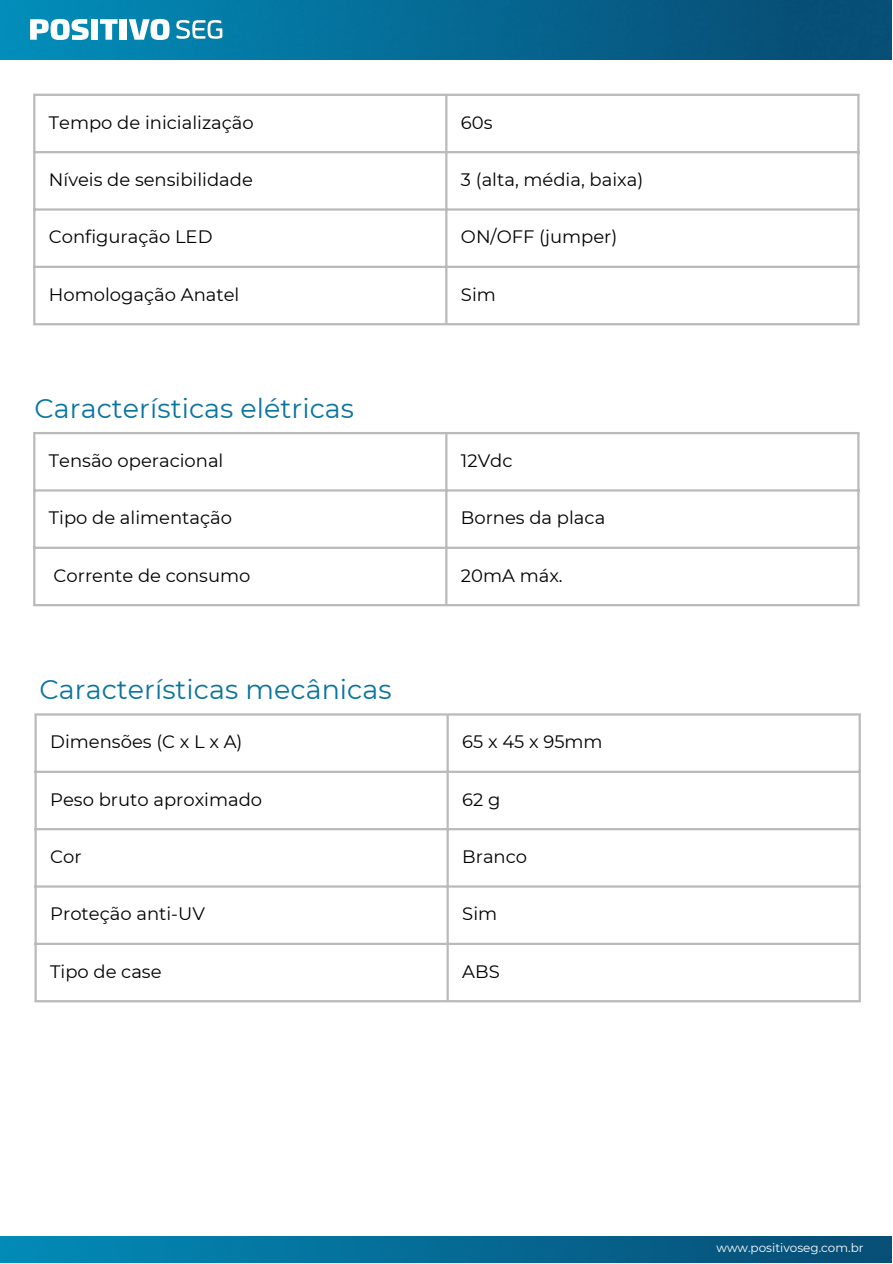
<style>
.page{position:relative;width:893px;height:1264px;background:#fff}
.page>*{position:absolute;margin:0;border:0;box-sizing:border-box;transform-origin:0 0}
.t1{font:27px "Montserrat";color:#0a74a0}
.t2{font:18px "Montserrat";color:#000}
.t3{font:12px "Montserrat";color:#fff}
</style>
<div class="page">
<img style="left:0;top:0;width:891px;height:60px">
<img style="left:0;top:1236px;width:891px;height:26px">
<hr style="left:33px;top:96px;width:2px;height:227px;background:#bababa">
<hr style="left:445px;top:96px;width:2px;height:227px;background:#bababa">
<hr style="left:857px;top:96px;width:2px;height:227px;background:#bababa">
<hr style="left:33px;top:94px;width:826px;height:2px;background:#bababa">
<hr style="left:33px;top:151px;width:826px;height:2px;background:#bababa">
<hr style="left:33px;top:208px;width:826px;height:3px;background:#bababa">
<hr style="left:33px;top:266px;width:826px;height:2px;background:#bababa">
<hr style="left:33px;top:323px;width:826px;height:2px;background:#bababa">
<svg style="left:30px;top:19px;width:59px;height:21px"></svg>
<div style="left:91px;top:19px;width:7px;height:21px;background:#fff"></div>
<svg style="left:100px;top:19px;width:18px;height:21px"></svg>
<div style="left:120px;top:19px;width:7px;height:21px;background:#fff"></div>
<svg style="left:129px;top:19px;width:40px;height:21px"></svg>
<svg style="left:176px;top:20px;width:46px;height:19px"></svg>
<hr style="left:33px;top:434px;width:2px;height:170px;background:#bababa">
<hr style="left:445px;top:434px;width:2px;height:170px;background:#bababa">
<hr style="left:857px;top:434px;width:2px;height:170px;background:#bababa">
<hr style="left:33px;top:432px;width:826px;height:2px;background:#bababa">
<hr style="left:33px;top:489px;width:826px;height:2px;background:#bababa">
<hr style="left:33px;top:546px;width:826px;height:3px;background:#bababa">
<hr style="left:33px;top:604px;width:826px;height:2px;background:#bababa">
<hr style="left:34px;top:715px;width:3px;height:285px;background:#bababa">
<hr style="left:446px;top:715px;width:3px;height:285px;background:#bababa">
<hr style="left:858px;top:715px;width:2px;height:285px;background:#bababa">
<hr style="left:34px;top:713px;width:826px;height:2px;background:#bababa">
<hr style="left:34px;top:770px;width:826px;height:3px;background:#bababa">
<hr style="left:34px;top:828px;width:826px;height:2px;background:#bababa">
<hr style="left:34px;top:885px;width:826px;height:2px;background:#bababa">
<hr style="left:34px;top:942px;width:826px;height:3px;background:#bababa">
<hr style="left:34px;top:1000px;width:826px;height:2px;background:#bababa">
<p class="t2" style="left:49px;top:111px;width:206px">Tempo de inicialização</p>
<p class="t2" style="left:461px;top:111px;width:33px">60s</p>
<p class="t2" style="left:49px;top:168px;width:205px">Níveis de sensibilidade</p>
<p class="t2" style="left:461px;top:168px;width:184px">3 (alta, média, baixa)</p>
<p class="t2" style="left:49px;top:226px;width:165px">Configuração LED</p>
<p class="t2" style="left:461px;top:226px;width:158px">ON/OFF (jumper)</p>
<p class="t2" style="left:49px;top:283px;width:192px">Homologação Anatel</p>
<p class="t2" style="left:461px;top:283px;width:36px">Sim</p>
<p class="t1" style="left:34px;top:392px;width:321px">Características elétricas</p>
<p class="t2" style="left:49px;top:449px;width:176px">Tensão operacional</p>
<p class="t2" style="left:461px;top:449px;width:53px">12Vdc</p>
<p class="t2" style="left:49px;top:507px;width:185px">Tipo de alimentação</p>
<p class="t2" style="left:461px;top:507px;width:146px">Bornes da placa</p>
<p class="t2" style="left:54px;top:564px;width:198px">Corrente de consumo</p>
<p class="t2" style="left:461px;top:564px;width:103px">20mA máx.</p>
<p class="t1" style="left:39px;top:673px;width:354px">Características mecânicas</p>
<p class="t2" style="left:50px;top:730px;width:194px">Dimensões (C x L x A)</p>
<p class="t2" style="left:462px;top:730px;width:142px">65 x 45 x 95mm</p>
<p class="t2" style="left:50px;top:788px;width:213px">Peso bruto aproximado</p>
<p class="t2" style="left:462px;top:788px;width:40px">62 g</p>
<p class="t2" style="left:50px;top:845px;width:33px">Cor</p>
<p class="t2" style="left:462px;top:845px;width:66px">Branco</p>
<p class="t2" style="left:50px;top:902px;width:156px">Proteção anti-UV</p>
<p class="t2" style="left:462px;top:902px;width:36px">Sim</p>
<p class="t2" style="left:50px;top:960px;width:113px">Tipo de case</p>
<p class="t2" style="left:462px;top:960px;width:39px">ABS</p>
<p class="t3" style="left:716px;top:1240px;width:148px">www.positivoseg.com.br</p>
</div>
